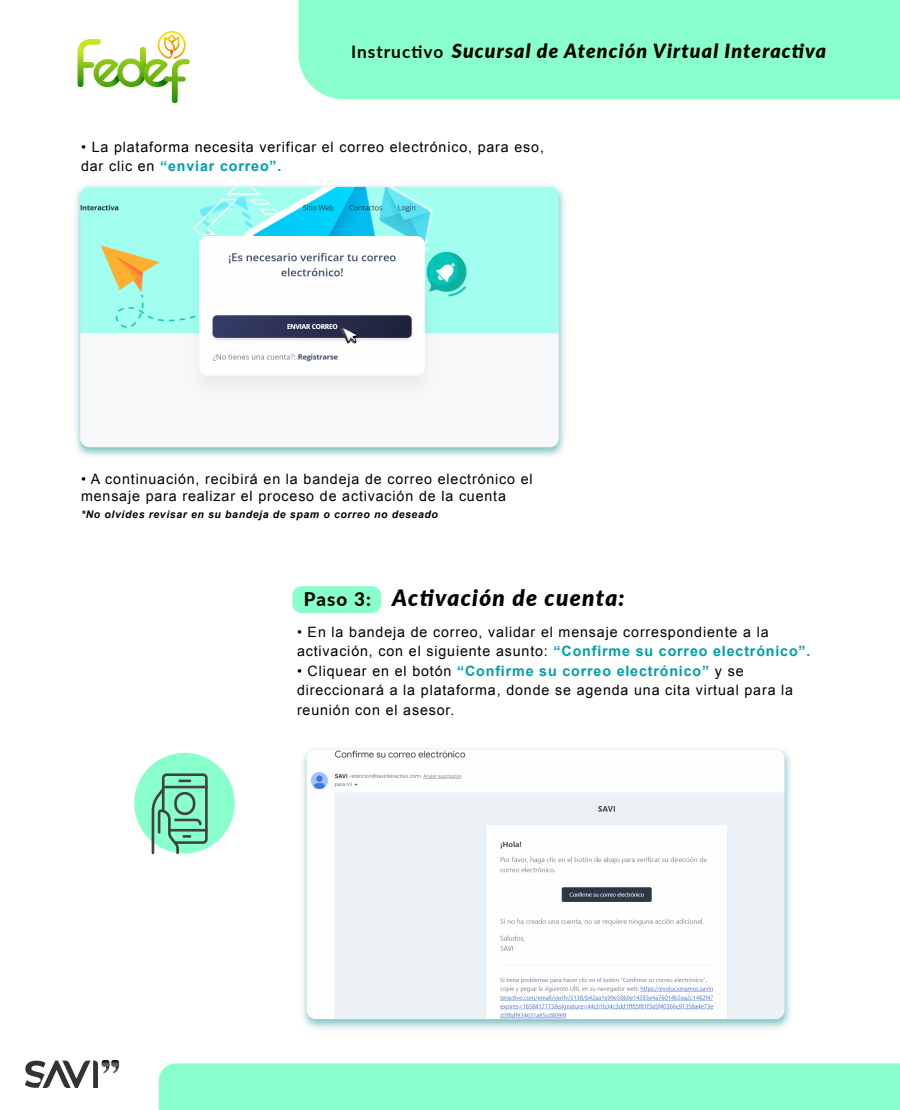
<style>
.page{position:relative;width:900px;height:1110px;background:#fff}
.page>*{position:absolute;margin:0;border:0;box-sizing:border-box;transform-origin:0 0}
.t1{font:italic 900 22.5px "Lato";letter-spacing:.06em;color:#000}
.t2{font:italic 900 19.5px "Lato";letter-spacing:.06em;color:#000}
.t3{font:800 18.75px "Lato";color:#000}
.t4{font:14.25px/19.5px "Arial";letter-spacing:.06em;color:#000}
.t5{font:italic 700 10.5px "Arial";letter-spacing:.06em;color:#000}
.s1{font-weight:700;font-style:normal;font-size:17.25px}
.s2{font-weight:700;color:#009ea9}
</style>
<div class="page">
<svg style="left:78px;top:31px;width:112px;height:72px"></svg>
<svg style="left:25px;top:1060px;width:94px;height:27px"></svg>
<div style="left:298px;top:0;width:602px;height:99px;background:#89ffcb"></div>
<div style="left:159px;top:1063px;width:741px;height:46px;background:#89ffcb"></div>
<div style="left:292px;top:586px;width:89px;height:27px;background:#89ffcb;border-radius:9px"></div>
<img style="left:75px;top:185px;width:490px;height:272px">
<img style="left:80px;top:187px;width:479px;height:260px">
<svg style="left:341px;top:327px;width:16px;height:16px"></svg>
<img style="left:302px;top:748px;width:489px;height:281px">
<img style="left:307px;top:749px;width:477px;height:269px">
<div style="left:134px;top:752px;width:101px;height:101px;background:#89ffcb;border-radius:50%"></div>
<svg style="left:152px;top:773px;width:56px;height:81px"></svg>
<h2 class="t2" style="left:351px;top:37px;width:477px"><span class="s1">Instructivo</span> Sucursal de Atención Virtual Interactiva</h2>
<p class="t4" style="left:81px;top:138px;width:464px;line-height:18.8px">• La plataforma necesita verificar el correo electrónico, para eso, dar clic en <span class="s2">“enviar correo”.</span></p>
<p class="t4" style="left:81px;top:470px;width:453px;line-height:17.2px">• A continuación, recibirá en la bandeja de correo electrónico el mensaje para realizar el proceso de activación de la cuenta</p>
<p class="t5" style="left:81px;top:507px;width:358px">*No olvides revisar en su bandeja de spam o correo no deseado</p>
<h1 class="t1" style="left:392px;top:580px;width:234px">Activación de cuenta:</h1>
<p class="t4" style="left:297px;top:622px;width:515px">• En la bandeja de correo, validar el mensaje correspondiente a la activación, con el siguiente asunto: <span class="s2">“Confirme su correo electrónico”.</span></p>
<p class="t4" style="left:297px;top:661px;width:498px">• Cliquear en el botón <span class="s2">“Confirme su correo electrónico”</span> y se direccionará a la plataforma, donde se agenda una cita virtual para la reunión con el asesor.</p>
<h3 class="t3" style="left:304px;top:585px;width:69px">Paso 3:</h3>
</div>
